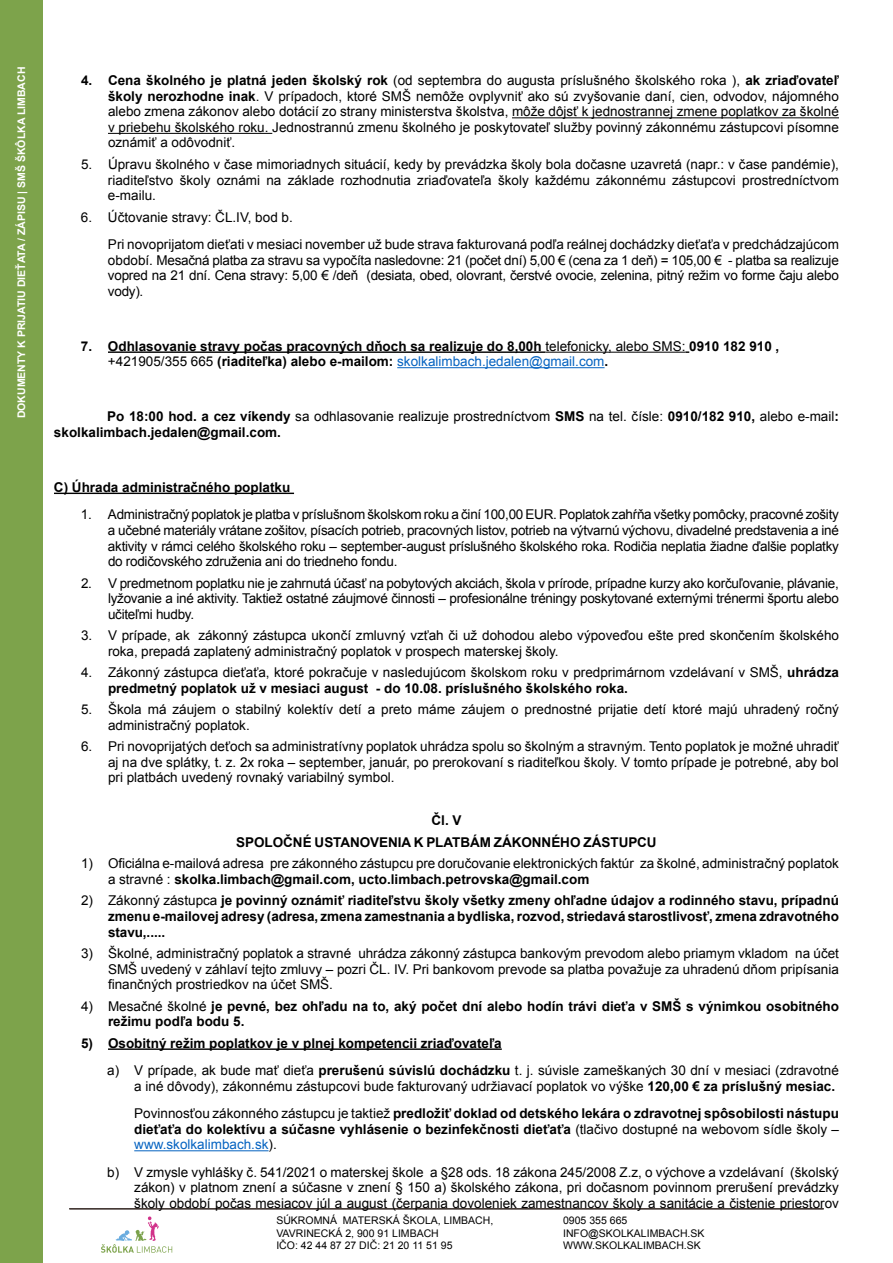
<style>
.page{position:relative;width:893px;height:1263px;background:#fff}
.page>*{position:absolute;margin:0;border:0;box-sizing:border-box;transform-origin:0 0}
.t1{font:13.5px/15.6px "Arial";color:#000;text-align:justify}
.t2{font:700 13.5px/15.6px "Arial";color:#000}
.t3{font:10.5px/12.6px "Arial";color:#000}
.t4{font:700 10.5px "Arial";color:#fff}
.s1{font-weight:700}
.s2{font-weight:400}
.s3{font-weight:400;color:#0563c1}
</style>
<div class="page">
<div style="left:0;top:0;width:43px;height:1263px;background:#7da34b"></div>
<svg style="left:101px;top:1216px;width:71px;height:37px"></svg>
<hr style="left:69px;top:1208px;width:755px;height:1px;background:#453a36">
<hr style="left:69px;top:1209px;width:755px;height:1px;background:#453a36">
<hr style="left:512px;top:117px;width:327px;height:1px;background:#000">
<hr style="left:108px;top:133px;width:164px;height:1px;background:#000">
<hr style="left:108px;top:351px;width:437px;height:2px;background:#000">
<hr style="left:545px;top:352px;width:140px;height:1px;background:#000">
<hr style="left:397px;top:367px;width:208px;height:1px;background:#0563c1">
<hr style="left:54px;top:493px;width:240px;height:1px;background:#000">
<hr style="left:108px;top:1048px;width:394px;height:2px;background:#000">
<hr style="left:134px;top:1150px;width:135px;height:1px;background:#0563c1">
<p class="t4" style="left:14px;top:418px;width:353px;rotate:-90deg">DOKUMENTY K PRIJATIU DIEŤATA / ZÁPISU | SMŠ ŠKÔLKA LIMBACH</p>
<p class="t1" style="left:108px;top:73px;width:732px;text-indent:-27px"><span class="s1">4. Cena školného je platná jeden školský rok</span> (od septembra do augusta príslušného školského roka ), <span class="s1">ak zriaďovateľ školy nerozhodne inak</span>. V prípadoch, ktoré SMŠ nemôže ovplyvniť ako sú zvyšovanie daní, cien, odvodov, nájomného alebo zmena zákonov alebo dotácií zo strany ministerstva školstva, môže dôjsť k jednostrannej zmene poplatkov za školné v priebehu školského roku. Jednostrannú zmenu školného je poskytovateľ služby povinný zákonnému zástupcovi písomne oznámiť a odôvodniť.</p>
<p class="t1" style="left:108px;top:157px;width:732px;text-indent:-27px">5. Úpravu školného v čase mimoriadnych situácií, kedy by prevádzka školy bola dočasne uzavretá (napr.: v čase pandémie), riaditeľstvo školy oznámi na základe rozhodnutia zriaďovateľa školy každému zákonnému zástupcovi prostredníctvom e-mailu.</p>
<p class="t1" style="left:108px;top:203px;width:732px;line-height:27.6px;text-indent:-27px">6. Účtovanie stravy: ČL.IV, bod b.<br>Pri novoprijatom dieťati v mesiaci november už bude strava fakturovaná podľa reálnej dochádzky dieťaťa v predchádzajúcom</p>
<p class="t1" style="left:108px;top:252px;width:732px">období. Mesačná platba za stravu sa vypočíta nasledovne: 21 (počet dní) 5,00 € (cena za 1 deň) = 105,00 € - platba sa realizuje vopred na 21 dní. Cena stravy: 5,00 € /deň (desiata, obed, olovrant, čerstvé ovocie, zelenina, pitný režim vo forme čaju alebo vody).</p>
<p class="t2" style="left:108px;top:339px;width:673px;text-indent:-27px">7. Odhlasovanie stravy počas pracovných dňoch sa realizuje do 8,00h <span class="s2">telefonicky, alebo SMS:</span> 0910 182 910 , <span class="s2">+421905/355 665</span> (riaditeľka) alebo e-mailom: <span class="s3">skolkalimbach.jedalen@gmail.com</span>.</p>
<p class="t2" style="left:54px;top:409px;width:786px;text-indent:53px">Po 18:00 hod. a cez víkendy <span class="s2">sa odhlasovanie realizuje prostredníctvom</span> SMS <span class="s2">na tel. čísle:</span> 0910/182 910, <span class="s2">alebo e-mail</span>: skolkalimbach.jedalen@gmail.com.</p>
<p class="t2" style="left:54px;top:480px;width:238px">C) Úhrada administračného poplatku</p>
<p class="t1" style="left:108px;top:507px;width:732px;text-indent:-27px">1. Administračný poplatok je platba v príslušnom školskom roku a činí 100,00 EUR. Poplatok zahŕňa všetky pomôcky, pracovné zošity a učebné materiály vrátane zošitov, písacích potrieb, pracovných listov, potrieb na výtvarnú výchovu, divadelné predstavenia a iné aktivity v rámci celého školského roku – september-august príslušného školského roka. Rodičia neplatia žiadne ďalšie poplatky do rodičovského združenia ani do triedneho fondu.</p>
<p class="t1" style="left:108px;top:575px;width:732px;text-indent:-27px">2. V predmetnom poplatku nie je zahrnutá účasť na pobytových akciách, škola v prírode, prípadne kurzy ako korčuľovanie, plávanie, lyžovanie a iné aktivity. Taktiež ostatné záujmové činnosti – profesionálne tréningy poskytované externými trénermi športu alebo učiteľmi hudby.</p>
<p class="t1" style="left:108px;top:628px;width:732px;text-indent:-27px">3. V prípade, ak zákonný zástupca ukončí zmluvný vzťah či už dohodou alebo výpoveďou ešte pred skončením školského roka, prepadá zaplatený administračný poplatok v prospech materskej školy.</p>
<p class="t1" style="left:108px;top:665px;width:732px;text-indent:-27px">4. Zákonný zástupca dieťaťa, ktoré pokračuje v nasledujúcom školskom roku v predprimárnom vzdelávaní v SMŠ, <span class="s1">uhrádza predmetný poplatok už v mesiaci august - do 10.08. príslušného školského roka.</span></p>
<p class="t1" style="left:108px;top:702px;width:732px;text-indent:-27px">5. Škola má záujem o stabilný kolektív detí a preto máme záujem o prednostné prijatie detí ktoré majú uhradený ročný administračný poplatok.</p>
<p class="t1" style="left:108px;top:739px;width:732px;text-indent:-27px">6. Pri novoprijatých deťoch sa administratívny poplatok uhrádza spolu so školným a stravným. Tento poplatok je možné uhradiť aj na dve splátky, t. z. 2x roka – september, január, po prerokovaní s riaditeľkou školy. V tomto prípade je potrebné, aby bol pri platbách uvedený rovnaký variabilný symbol.</p>
<p class="t2" style="left:236px;top:810px;width:422px;line-height:21.5px;text-align:center">Čl. V<br>SPOLOČNÉ USTANOVENIA K PLATBÁM ZÁKONNÉHO ZÁSTUPCU</p>
<p class="t1" style="left:108px;top:856px;width:732px;text-indent:-27px">1) Oficiálna e-mailová adresa pre zákonného zástupcu pre doručovanie elektronických faktúr za školné, administračný poplatok a stravné : <span class="s1">skolka.limbach@gmail.com, ucto.limbach.petrovska@gmail.com</span></p>
<p class="t2" style="left:108px;top:893px;width:732px;text-align:justify;text-indent:-27px"><span class="s2">2) Zákonný zástupca</span> je povinný oznámiť riaditeľstvu školy všetky zmeny ohľadne údajov a rodinného stavu, prípadnú zmenu e-mailovej adresy (adresa, zmena zamestnania a bydliska, rozvod, striedavá starostlivosť, zmena zdravotného stavu,.....</p>
<p class="t1" style="left:108px;top:946px;width:732px;text-indent:-27px">3) Školné, administračný poplatok a stravné uhrádza zákonný zástupca bankovým prevodom alebo priamym vkladom na účet SMŠ uvedený v záhlaví tejto zmluvy – pozri ČL. IV. Pri bankovom prevode sa platba považuje za uhradenú dňom pripísania finančných prostriedkov na účet SMŠ.</p>
<p class="t2" style="left:108px;top:998px;width:732px;text-indent:-27px"><span class="s2">4) Mesačné školné</span> je pevné, bez ohľadu na to, aký počet dní alebo hodín trávi dieťa v SMŠ s výnimkou osobitného režimu podľa bodu 5.</p>
<p class="t2" style="left:107px;top:1030px;width:733px;line-height:27.6px;text-indent:-26px">5) Osobitný režim poplatkov je v plnej kompetencii zriaďovateľa<br><span class="s2">a) V prípade, ak bude mať dieťa</span> prerušenú súvislú dochádzku <span class="s2">t. j. súvisle zameškaných 30 dní v mesiaci (zdravotné</span></p>
<p class="t1" style="left:134px;top:1072px;width:706px;line-height:27.6px">a iné dôvody), zákonnému zástupcovi bude fakturovaný udržiavací poplatok vo výške <span class="s1">120,00 € za príslušný mesiac.<br></span>Povinnosťou zákonného zástupcu je taktiež <span class="s1">predložiť doklad od detského lekára o zdravotnej spôsobilosti nástupu</span></p>
<p class="t2" style="left:134px;top:1122px;width:706px">dieťaťa do kolektívu a súčasne vyhlásenie o bezinfekčnosti dieťaťa <span class="s2">(tlačivo dostupné na webovom sídle školy – </span><span class="s3">www.skolkalimbach.sk</span><span class="s2">).</span></p>
<p class="t1" style="left:134px;top:1164px;width:706px;text-indent:-27px">b) V zmysle vyhlášky č. 541/2021 o materskej škole a §28 ods. 18 zákona 245/2008 Z.z, o výchove a vzdelávaní (školský zákon) v platnom znení a súčasne v znení § 150 a) školského zákona, pri dočasnom povinnom prerušení prevádzky školy období počas mesiacov júl a august (čerpania dovoleniek zamestnancov školy a sanitácie a čistenie priestorov</p>
<p class="t3" style="left:276px;top:1214px;width:218px">SÚKROMNÁ MATERSKÁ ŠKOLA, LIMBACH,<br>VAVRINECKÁ 2, 900 91 LIMBACH<br>IČO: 42 44 87 27 DIČ: 21 20 11 51 95</p>
<p class="t3" style="left:563px;top:1214px;width:143px">0905 355 665<br>INFO@SKOLKALIMBACH.SK<br>WWW.SKOLKALIMBACH.SK</p>
</div>
